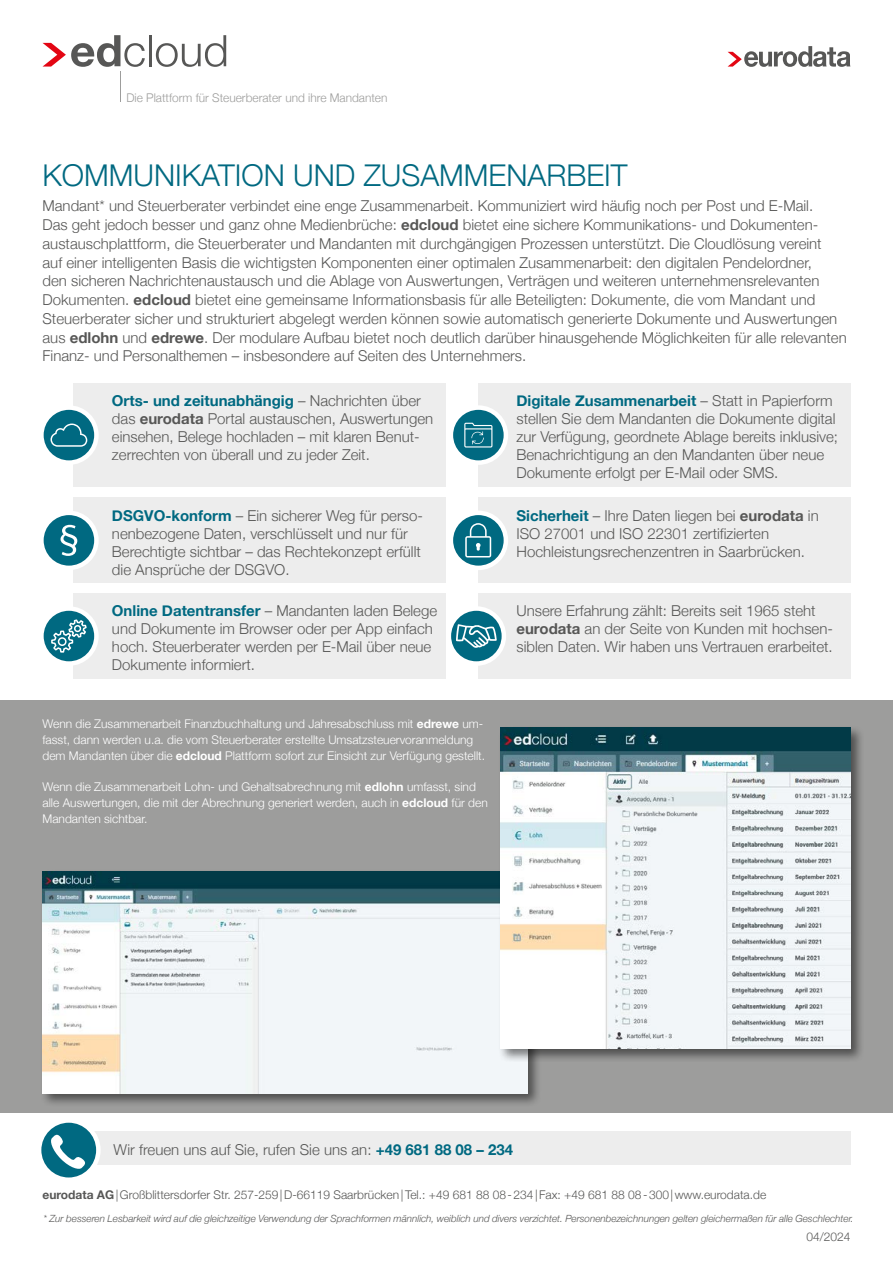
<style>
.page{position:relative;width:893px;height:1263px;background:#fff}
.page>*{position:absolute;margin:0;border:0;box-sizing:border-box;transform-origin:0 0}
.t1{font:300 30px "Helvetica Neue";color:#006981}
.t2{font:300 15px/18px "Helvetica Neue";color:#575756}
.t3{font:300 12px/15.8px "Helvetica Neue";color:#fff}
.t4{font:300 12px "Helvetica Neue";color:#575756}
.t5{font:300 12px "Helvetica Neue";color:#9d9d9c}
.t6{font:italic 300 9.9px "Helvetica Neue";color:#575756}
.s1{font-weight:700}
.s2{font-weight:700;color:#006981}
</style>
<div class="page">
<div style="left:74px;top:383px;width:372px;height:104px;background:#ededed"></div>
<div style="left:74px;top:497px;width:372px;height:86px;background:#ededed"></div>
<div style="left:74px;top:593px;width:372px;height:86px;background:#ededed"></div>
<div style="left:478px;top:383px;width:372px;height:104px;background:#ededed"></div>
<div style="left:478px;top:497px;width:372px;height:86px;background:#ededed"></div>
<div style="left:478px;top:593px;width:372px;height:86px;background:#ededed"></div>
<hr style="left:120px;top:71px;width:1px;height:31px;background:#9d9d9c">
<svg style="left:43px;top:35px;width:102px;height:32px"></svg>
<hr style="left:149px;top:35px;width:3px;height:31px;background:#575756">
<svg style="left:156px;top:35px;width:70px;height:32px"></svg>
<div style="left:69px;top:1131px;width:781px;height:34px;background:#ededed"></div>
<svg style="left:39px;top:1120px;width:59px;height:60px"></svg>
<div style="left:37px;top:1118px;width:64px;height:64px;border:4px solid #fff;border-radius:50%"></div>
<svg style="left:49px;top:1132px;width:39px;height:38px"></svg>
<svg style="left:449px;top:608px;width:55px;height:55px"></svg>
<div style="left:447px;top:606px;width:59px;height:60px;border:4px solid #fff;border-radius:50%"></div>
<svg style="left:456px;top:624px;width:41px;height:24px"></svg>
<svg style="left:451px;top:408px;width:55px;height:55px;fill:#006981"></svg>
<div style="left:449px;top:405px;width:59px;height:60px;border:4px solid #fff;border-radius:50%"></div>
<svg style="left:451px;top:513px;width:55px;height:55px"></svg>
<div style="left:449px;top:511px;width:59px;height:59px;border:4px solid #fff;border-radius:50%"></div>
<svg style="left:465px;top:523px;width:26px;height:34px"></svg>
<svg style="left:41px;top:407px;width:56px;height:56px"></svg>
<div style="left:39px;top:405px;width:60px;height:60px;border:4px solid #fff;border-radius:50%"></div>
<svg style="left:41px;top:512px;width:56px;height:56px;fill:#006981"></svg>
<div style="left:39px;top:511px;width:60px;height:59px;border:4px solid #fff;border-radius:50%"></div>
<svg style="left:41px;top:608px;width:55px;height:55px"></svg>
<div style="left:39px;top:606px;width:60px;height:60px;border:4px solid #fff;border-radius:50%"></div>
<div style="left:0;top:700px;width:893px;height:412px;background:#9d9d9c"></div>
<div style="left:40px;top:869px;width:502px;height:239px;background:#000;opacity:.5"></div>
<img style="left:43px;top:871px;width:484px;height:222px">
<div style="left:498px;top:724px;width:367px;height:339px;background:#000;opacity:.5"></div>
<img style="left:501px;top:727px;width:349px;height:321px">
<svg style="left:51px;top:423px;width:36px;height:24px"></svg>
<svg style="left:61px;top:525px;width:16px;height:31px"></svg>
<svg style="left:464px;top:423px;width:28px;height:24px"></svg>
<svg style="left:50px;top:618px;width:38px;height:35px"></svg>
<svg style="left:728px;top:46px;width:122px;height:21px"></svg>
<p class="t5" style="left:126px;top:88px;width:263px">Die Plattform für Steuerberater und ihre Mandanten</p>
<h1 class="t1" style="left:43px;top:151px;width:586px">KOMMUNIKATION UND ZUSAMMENARBEIT</h1>
<p class="t2" style="left:43px;top:195px;width:806px;line-height:18.8px">Mandant* und Steuerberater verbindet eine enge Zusammenarbeit. Kommuniziert wird häufig noch per Post und E-Mail.<br>Das geht jedoch besser und ganz ohne Medienbrüche: <span class="s1">edcloud</span> bietet eine sichere Kommunikations- und Dokumenten&shy;austauschplattform, die Steuerberater und Mandanten mit durchgängigen Prozessen unterstützt. Die Cloudlösung vereint<br>auf einer intelligenten Basis die wichtigsten Komponenten einer optimalen Zusammenarbeit: den digitalen Pendelordner,<br>den sicheren Nachrichtenaustausch und die Ablage von Auswertungen, Verträgen und weiteren unternehmensrelevanten Dokumenten. <span class="s1">edcloud</span> bietet eine gemeinsame Informationsbasis für alle Beteiligten: Dokumente, die vom Mandant und Steuerberater sicher und strukturiert abgelegt werden können sowie automatisch generierte Dokumente und Auswertungen aus <span class="s1">edlohn</span> und <span class="s1">edrewe</span>. Der modulare Aufbau bietet noch deutlich darüber hinausgehende Möglichkeiten für alle relevanten Finanz- und Personalthemen – insbesondere auf Seiten des Unternehmers.</p>
<p class="t2" style="left:112px;top:391px;width:323px"><span class="s2">Orts- und zeitunabhängig</span> – Nachrichten über das <span class="s1">eurodata</span> Portal austauschen, Auswertungen einsehen, Belege hochladen – mit klaren Benut&shy;zerrechten von überall und zu jeder Zeit.</p>
<p class="t2" style="left:112px;top:505px;width:312px"><span class="s2">DSGVO-konform</span> – Ein sicherer Weg für perso&shy;nenbezogene Daten, verschlüsselt und nur für Berechtigte sichtbar – das Rechtekonzept erfüllt die Ansprüche der DSGVO.</p>
<p class="t2" style="left:112px;top:601px;width:327px"><span class="s2">Online Datentransfer</span> – Mandanten laden Belege und Dokumente im Browser oder per App einfach hoch. Steuerberater werden per E-Mail über neue Dokumente informiert.</p>
<p class="t3" style="left:43px;top:715px;width:444px">Wenn die Zusammenarbeit Finanzbuchhaltung und Jahresabschluss mit <span class="s1">edrewe</span> um&shy;fasst, dann werden u.a. die vom Steuerberater erstellte Umsatzsteuervoranmeldung dem Mandanten über die <span class="s1">edcloud</span> Plattform sofort zur Einsicht zur Verfügung gestellt.</p>
<p class="t3" style="left:43px;top:778px;width:447px">Wenn die Zusammenarbeit Lohn- und Gehaltsabrechnung mit <span class="s1">edlohn</span> umfasst, sind alle Auswertungen, die mit der Abrechnung generiert werden, auch in <span class="s1">edcloud</span> für den<br>Mandanten sichtbar.</p>
<p class="t2" style="left:516px;top:391px;width:323px"><span class="s2">Digitale Zusammenarbeit</span> – Statt in Papierform stellen Sie dem Mandanten die Dokumente digital zur Verfügung, geordnete Ablage bereits inklusive; Benachrichtigung an den Mandanten über neue Dokumente erfolgt per E-Mail oder SMS.</p>
<p class="t2" style="left:516px;top:505px;width:304px"><span class="s2">Sicherheit</span> – Ihre Daten liegen bei <span class="s1">eurodata</span> in<br>ISO 27001 und ISO 22301 zertifizierten<br>Hochleistungsrechenzentren in Saarbrücken.</p>
<p class="t2" style="left:516px;top:601px;width:318px">Unsere Erfahrung zählt: Bereits seit 1965 steht <span class="s1">eurodata</span> an der Seite von Kunden mit hochsen&shy;siblen Daten. Wir haben uns Vertrauen erarbeitet.</p>
<p class="t2" style="left:114px;top:1139px;width:401px">Wir freuen uns auf Sie, rufen Sie uns an: <span class="s2">+49 681 88 08 – 234</span></p>
<p class="t4" style="left:43px;top:1185px;width:725px"><span class="s1">eurodata AG</span>|Großblittersdorfer Str. 257-259|D-66119 Saarbrücken|Tel.: +49 681 88 08-234|Fax: +49 681 88 08-300|www.eurodata.de</p>
<p class="t6" style="left:43px;top:1211px;width:812px">* Zur besseren Lesbarkeit wird auf die gleichzeitige Verwendung der Sprachformen männlich, weiblich und divers verzichtet. Personenbezeichnungen gelten gleichermaßen für alle Geschlechter.</p>
<p class="t4" style="left:806px;top:1227px;width:46px">04/2024</p>
</div>
